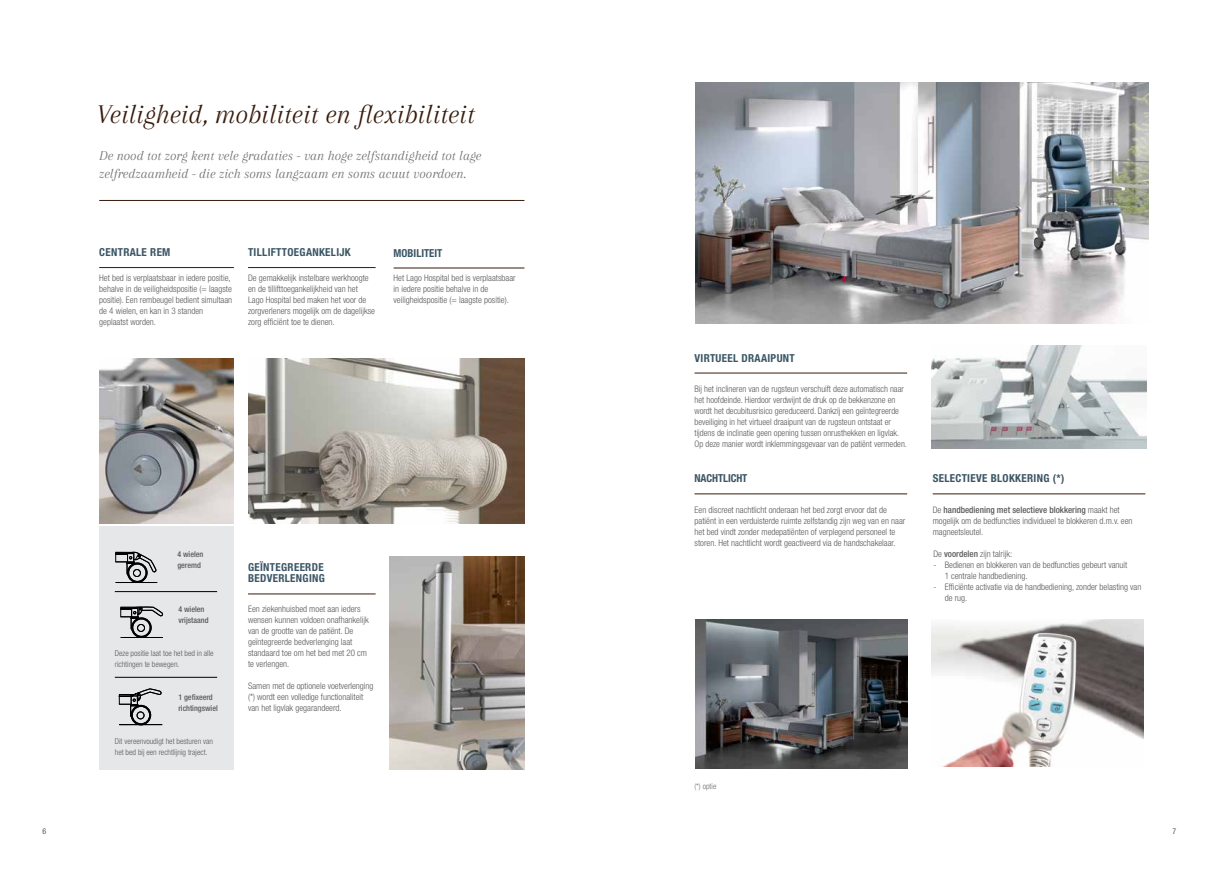
<style>
.page{position:relative;width:1219px;height:871px;background:#fff}
.page>*{position:absolute;margin:0;border:0;box-sizing:border-box;transform-origin:0 0}
.t1{font:italic 28px "Arapey";color:#371b0b}
.t2{font:italic 14px/18px "Arapey";color:#6d6e71}
.t3{font:700 condensed 11px/11px "Helvetica Neue LT Std";letter-spacing:.03em;color:#3b5565}
.t4{font:700 condensed 11px "Helvetica Neue LT Std";letter-spacing:-.01em;color:#3b5565}
.t5{font:700 condensed 11px "Helvetica Neue LT Std";color:#3b5565}
.t6{font:300 condensed 9px/11px "Helvetica Neue LT Std";color:#58595b}
.t7{font:300 condensed 8px/11px "Helvetica Neue LT Std";color:#58595b}
.t8{font:500 condensed 8px/11px "Helvetica Neue LT Std";color:#58595b}
.t9{font:300 condensed 8px "Helvetica Neue LT Std";color:#6d6e71}
.t10{font:condensed 8px "Helvetica Neue LT Std";color:#58595b}
.s1{font-weight:500}
</style>
<div class="page">
<img style="left:99px;top:358px;width:135px;height:165px">
<img style="left:248px;top:358px;width:276px;height:165px">
<img style="left:390px;top:556px;width:134px;height:212px">
<img style="left:695px;top:82px;width:453px;height:241px">
<img style="left:931px;top:619px;width:212px;height:146px">
<img style="left:931px;top:346px;width:216px;height:102px">
<img style="left:695px;top:619px;width:212px;height:149px">
<hr style="left:99px;top:200px;width:425px;height:1px;background:#371b0b">
<hr style="left:99px;top:267px;width:135px;height:1px;background:#371b0b">
<hr style="left:248px;top:267px;width:128px;height:1px;background:#371b0b">
<hr style="left:248px;top:593px;width:128px;height:1px;background:#371b0b">
<div style="left:99px;top:526px;width:135px;height:242px;background:#e6e7e8"></div>
<hr style="left:694px;top:493px;width:213px;height:1px;background:#371b0b">
<hr style="left:933px;top:493px;width:212px;height:1px;background:#371b0b">
<hr style="left:694px;top:373px;width:213px;height:1px;background:#371b0b">
<hr style="left:394px;top:268px;width:130px;height:1px;background:#371b0b">
<hr style="left:115px;top:591px;width:102px;height:1px;background:#000">
<hr style="left:115px;top:677px;width:102px;height:1px;background:#000">
<svg style="left:119px;top:688px;width:43px;height:37px"></svg>
<svg style="left:115px;top:551px;width:42px;height:31px"></svg>
<svg style="left:121px;top:606px;width:42px;height:31px"></svg>
<h1 class="t1" style="left:97px;top:99px;width:379px">Veiligheid, mobiliteit en flexibiliteit</h1>
<h2 class="t2" style="left:99px;top:146px;width:384px">De nood tot zorg kent vele gradaties - van hoge zelfstandigheid tot lage zelfredzaamheid - die zich soms langzaam en soms acuut voordoen.</h2>
<p class="t3" style="left:99px;top:246px;width:73px">CENTRALE REM</p>
<p class="t6" style="left:99px;top:272px;width:135px">Het bed is verplaatsbaar in iedere positie, behalve in de veiligheidspositie (= laagste positie). Een rembeugel bedient simultaan de 4 wielen, en kan in 3 standen geplaatst worden.</p>
<p class="t3" style="left:248px;top:246px;width:104px">TILLIFTTOEGANKELIJK</p>
<p class="t6" style="left:248px;top:272px;width:129px">De gemakkelijk instelbare werkhoogte en de tillifttoegankelijkheid van het Lago Hospital bed maken het voor de zorgverleners mogelijk om de dagelijkse zorg efficiënt toe te dienen.</p>
<p class="t5" style="left:394px;top:246px;width:50px">MOBILITEIT</p>
<p class="t6" style="left:394px;top:272px;width:124px">Het Lago Hospital bed is verplaatsbaar in iedere positie behalve in de veiligheidspositie (= laagste positie).</p>
<p class="t8" style="left:177px;top:548px;width:28px">4 wielen geremd</p>
<p class="t8" style="left:178px;top:603px;width:32px">4 wielen vrijstaand</p>
<p class="t7" style="left:115px;top:647px;width:100px">Deze positie laat toe het bed in alle richtingen te bewegen.</p>
<p class="t8" style="left:178px;top:691px;width:41px">1 gefixeerd richtingswiel</p>
<p class="t7" style="left:115px;top:735px;width:100px">Dit vereenvoudigt het besturen van het bed bij een rechtlijnig traject.</p>
<p class="t3" style="left:248px;top:561px;width:78px">GEÏNTEGREERDE<br>BEDVERLENGING</p>
<p class="t6" style="left:248px;top:602px;width:122px">Een ziekenhuisbed moet aan ieders wensen kunnen voldoen onafhankelijk van de grootte van de patiënt. De geïntegreerde bedverlenging laat standaard toe om het bed met 20 cm te verlengen.</p>
<p class="t6" style="left:248px;top:679px;width:127px">Samen met de optionele voetverlenging (*) wordt een volledige functionaliteit van het ligvlak gegarandeerd.</p>
<p class="t3" style="left:694px;top:352px;width:102px">VIRTUEEL DRAAIPUNT</p>
<p class="t6" style="left:694px;top:382px;width:214px">Bij het inclineren van de rugsteun verschuift deze automatisch naar het hoofdeinde. Hierdoor verdwijnt de druk op de bekkenzone en wordt het decubitusrisico gereduceerd. Dankzij een geïntegreerde beveiliging in het virtueel draaipunt van de rugsteun ontstaat er tijdens de inclinatie geen opening tussen onrusthekken en ligvlak.<br>Op deze manier wordt inklemmingsgevaar van de patiënt vermeden.</p>
<p class="t4" style="left:694px;top:471px;width:54px">NACHTLICHT</p>
<p class="t6" style="left:694px;top:503px;width:212px">Een discreet nachtlicht onderaan het bed zorgt ervoor dat de patiënt in een verduisterde ruimte zelfstandig zijn weg van en naar het bed vindt zonder medepatiënten of verplegend personeel te storen. Het nachtlicht wordt geactiveerd via de handschakelaar.</p>
<p class="t3" style="left:933px;top:472px;width:133px">SELECTIEVE BLOKKERING (*)</p>
<p class="t6" style="left:933px;top:503px;width:201px">De <span class="s1">handbediening met selectieve blokkering</span> maakt het mogelijk om de bedfuncties individueel te blokkeren d.m.v. een magneetsleutel.</p>
<p class="t6" style="left:933px;top:547px;width:80px">De <span class="s1">voordelen</span> zijn talrijk:</p>
<p class="t6" style="left:945px;top:558px;width:184px;text-indent:-11px">- Bedienen en blokkeren van de bedfuncties gebeurt vanuit<br>1 centrale handbediening.</p>
<p class="t6" style="left:945px;top:580px;width:198px;text-indent:-11px">- Efficiënte activatie via de handbediening, zonder belasting van de rug.</p>
<p class="t9" style="left:694px;top:781px;width:23px">(*) optie</p>
<p class="t10" style="left:43px;top:825px;width:5px">6</p>
<p class="t10" style="left:1173px;top:826px;width:5px">7</p>
</div>
